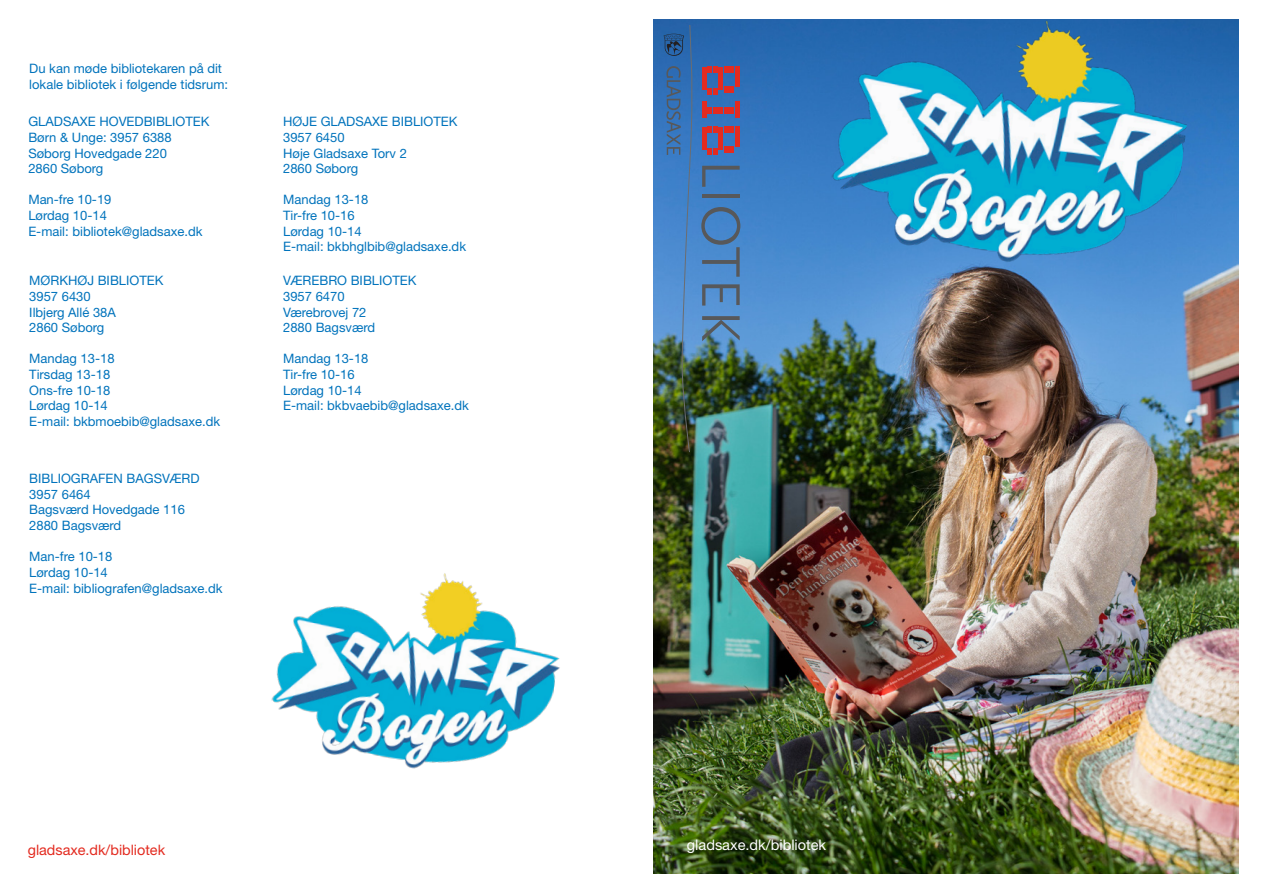
<style>
.page{position:relative;width:1263px;height:893px;background:#fff}
.page>*{position:absolute;margin:0;border:0;box-sizing:border-box;transform-origin:0 0}
.Web{font:14.55px "Helvetica Neue LT Std";color:#fff}
.Web-2{font:14.4px "Helvetica Neue LT Std";color:#e32b20}
.Adresse_grå{font:13.05px/15.6px "Helvetica Neue LT Std";color:#0073bc}
</style>
<div class="page">
<img style="left:654px;top:19px;width:584px;height:855px">
<svg style="left:702px;top:166px;width:38px;height:21px"></svg>
<hr style="left:702px;top:194px;width:38px;height:4px;background:#57585a">
<svg style="left:701px;top:207px;width:39px;height:70px;background:#4b7cb2"></svg>
<svg style="left:702px;top:284px;width:38px;height:22px"></svg>
<hr style="left:702px;top:102px;width:4px;height:16px;background:#e32b20">
<div style="left:735px;top:102px;width:5px;height:16px;background:#e32b20"></div>
<svg style="left:708px;top:107px;width:26px;height:6px"></svg>
<hr style="left:702px;top:67px;width:4px;height:22px;background:#e32b20">
<svg style="left:708px;top:67px;width:10px;height:6px"></svg>
<svg style="left:708px;top:89px;width:10px;height:6px"></svg>
<hr style="left:719px;top:67px;width:4px;height:22px;background:#e32b20">
<svg style="left:724px;top:67px;width:10px;height:6px"></svg>
<svg style="left:724px;top:86px;width:10px;height:7px"></svg>
<div style="left:735px;top:67px;width:5px;height:20px;background:#e32b20"></div>
<hr style="left:702px;top:127px;width:4px;height:22px;background:#e32b20">
<svg style="left:708px;top:127px;width:10px;height:6px"></svg>
<svg style="left:708px;top:149px;width:10px;height:6px"></svg>
<hr style="left:719px;top:127px;width:4px;height:22px;background:#e32b20">
<svg style="left:724px;top:127px;width:10px;height:6px"></svg>
<svg style="left:724px;top:146px;width:10px;height:7px"></svg>
<div style="left:735px;top:127px;width:5px;height:20px;background:#e32b20"></div>
<svg style="left:702px;top:316px;width:38px;height:25px"></svg>
<img style="left:663px;top:26px;width:31px;height:426px">
<img style="left:819px;top:19px;width:383px;height:305px">
<img style="left:271px;top:573px;width:289px;height:196px">
<p class="Adresse_grå" style="left:29px;top:60px;width:200px">Du kan møde bibliotekaren på dit lokale bibliotek i følgende tidsrum:</p>
<p class="Adresse_grå" style="left:28px;top:114px;width:183px">GLADSAXE HOVEDBIBLIOTEK</p>
<p class="Adresse_grå" style="left:28px;top:129px;width:145px">Børn &amp; Unge: 3957 6388</p>
<p class="Adresse_grå" style="left:28px;top:145px;width:140px">Søborg Hovedgade 220</p>
<p class="Adresse_grå" style="left:28px;top:161px;width:77px">2860 Søborg</p>
<p class="Adresse_grå" style="left:28px;top:192px;width:85px">Man-fre 10-19</p>
<p class="Adresse_grå" style="left:28px;top:207px;width:80px">Lørdag 10-14</p>
<p class="Adresse_grå" style="left:28px;top:223px;width:176px">E-mail: bibliotek@gladsaxe.dk</p>
<p class="Adresse_grå" style="left:29px;top:273px;width:136px">MØRKHØJ BIBLIOTEK</p>
<p class="Adresse_grå" style="left:29px;top:288px;width:63px">3957 6430</p>
<p class="Adresse_grå" style="left:29px;top:304px;width:88px">Ilbjerg Allé 38A</p>
<p class="Adresse_grå" style="left:29px;top:320px;width:77px">2860 Søborg</p>
<p class="Adresse_grå" style="left:29px;top:351px;width:87px">Mandag 13-18</p>
<p class="Adresse_grå" style="left:29px;top:366px;width:82px">Tirsdag 13-18</p>
<p class="Adresse_grå" style="left:29px;top:382px;width:83px">Ons-fre 10-18</p>
<p class="Adresse_grå" style="left:29px;top:398px;width:80px">Lørdag 10-14</p>
<p class="Adresse_grå" style="left:29px;top:413px;width:192px">E-mail: bkbmoebib@gladsaxe.dk</p>
<p class="Adresse_grå" style="left:29px;top:471px;width:172px">BIBLIOGRAFEN BAGSVÆRD</p>
<p class="Adresse_grå" style="left:29px;top:486px;width:63px">3957 6464</p>
<p class="Adresse_grå" style="left:29px;top:502px;width:157px">Bagsværd Hovedgade 116</p>
<p class="Adresse_grå" style="left:29px;top:517px;width:94px">2880 Bagsværd</p>
<p class="Adresse_grå" style="left:29px;top:549px;width:85px">Man-fre 10-18</p>
<p class="Adresse_grå" style="left:29px;top:564px;width:80px">Lørdag 10-14</p>
<p class="Adresse_grå" style="left:29px;top:580px;width:195px">E-mail: bibliografen@gladsaxe.dk</p>
<p class="Adresse_grå" style="left:283px;top:114px;width:176px">HØJE GLADSAXE BIBLIOTEK</p>
<p class="Adresse_grå" style="left:283px;top:129px;width:63px">3957 6450</p>
<p class="Adresse_grå" style="left:283px;top:145px;width:125px">Høje Gladsaxe Torv 2</p>
<p class="Adresse_grå" style="left:283px;top:161px;width:77px">2860 Søborg</p>
<p class="Adresse_grå" style="left:283px;top:192px;width:87px">Mandag 13-18</p>
<p class="Adresse_grå" style="left:283px;top:207px;width:73px">Tir-fre 10-16</p>
<p class="Adresse_grå" style="left:283px;top:223px;width:80px">Lørdag 10-14</p>
<p class="Adresse_grå" style="left:283px;top:239px;width:184px">E-mail: bkbhglbib@gladsaxe.dk</p>
<p class="Adresse_grå" style="left:283px;top:273px;width:135px">VÆREBRO BIBLIOTEK</p>
<p class="Adresse_grå" style="left:283px;top:288px;width:63px">3957 6470</p>
<p class="Adresse_grå" style="left:283px;top:304px;width:85px">Værebrovej 72</p>
<p class="Adresse_grå" style="left:283px;top:320px;width:94px">2880 Bagsværd</p>
<p class="Adresse_grå" style="left:283px;top:351px;width:87px">Mandag 13-18</p>
<p class="Adresse_grå" style="left:283px;top:366px;width:73px">Tir-fre 10-16</p>
<p class="Adresse_grå" style="left:283px;top:382px;width:80px">Lørdag 10-14</p>
<p class="Adresse_grå" style="left:283px;top:398px;width:187px">E-mail: bkbvaebib@gladsaxe.dk</p>
<p class="Web-2" style="left:28px;top:841px;width:139px">gladsaxe.dk/bibliotek</p>
<p class="Web" style="left:687px;top:836px;width:141px">gladsaxe.dk/bibliotek</p>
</div>
